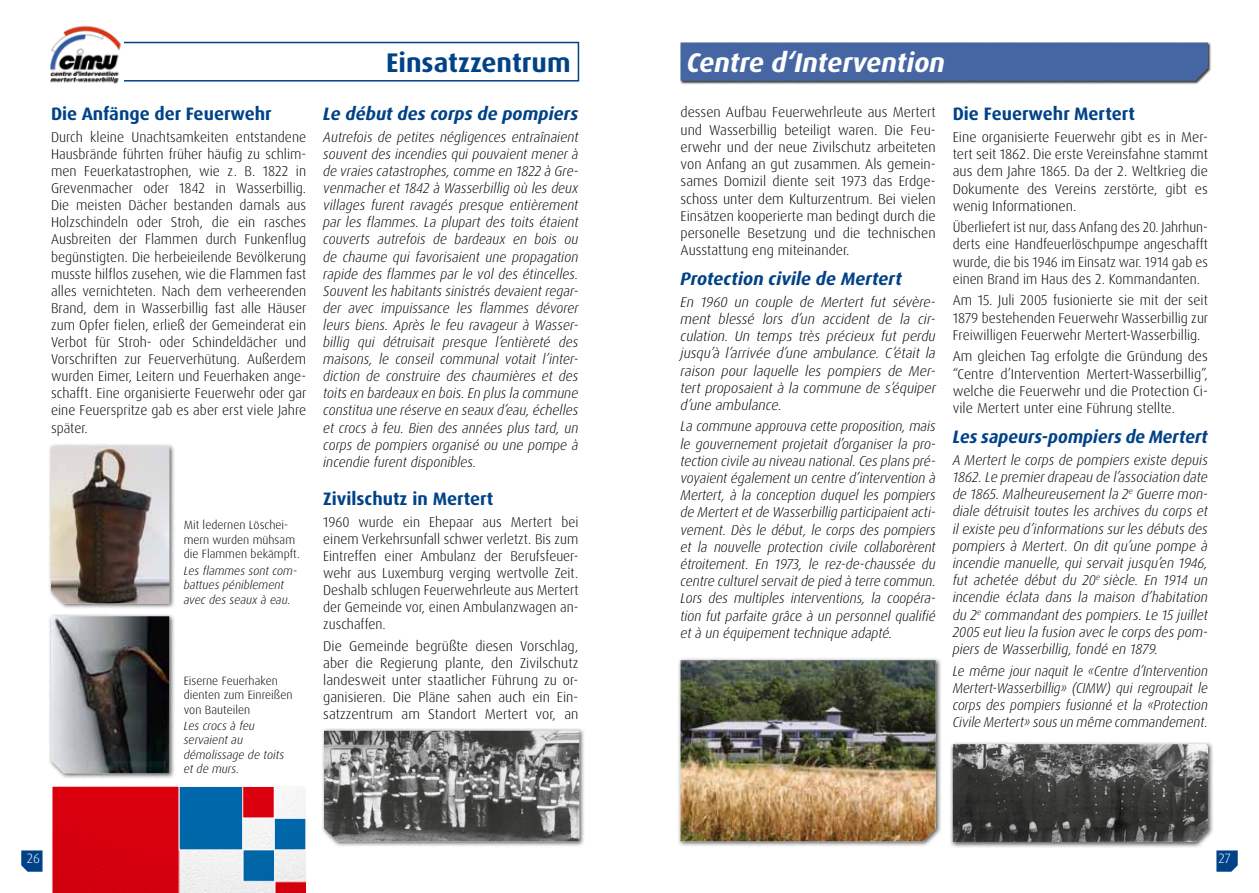
<style>
.page{position:relative;width:1259px;height:893px;background:#fff}
.page>*{position:absolute;margin:0;border:0;box-sizing:border-box;transform-origin:0 0}
.t1{font:italic 700 27px "Dax Pro";color:#fff}
.t2{font:700 27px "Dax Pro";color:#004288}
.t3{font:italic 700 18px "Dax Pro";color:#004288}
.t4{font:700 18px "Dax Pro";color:#004288}
.t5{font:italic 300 14.25px/17.2px "Dax Pro";color:#000;text-align:justify}
.t6{font:300 14.25px/17.1px "Dax Pro";color:#000;text-align:justify}
.t7{font:italic 300 14.25px/17.2px "Dax Pro";color:#000;text-align:justify;scale:.95 1}
.t8{font:300 14.25px/17.2px "Dax Pro";color:#000;text-align:justify;scale:.96 1}
.t9{font:300 13.5px "Dax Pro";color:#fff}
.t10{font:italic 300 12px/14.4px "Dax Pro";color:#000}
.t11{font:300 12px/14.4px "Dax Pro";color:#000}
</style>
<div class="page">
<svg style="left:1216px;top:850px;width:21px;height:22px"></svg>
<svg style="left:21px;top:850px;width:22px;height:22px"></svg>
<div style="left:680px;top:42px;width:531px;height:42px;background:#000;opacity:.75"></div>
<div style="left:680px;top:43px;width:528px;height:38px;background:#4666a3"></div>
<svg style="left:124px;top:41px;width:456px;height:41px"></svg>
<div style="left:48px;top:443px;width:127px;height:167px;background:#000;opacity:.65"></div>
<img style="left:51px;top:446px;width:118px;height:157px">
<div style="left:48px;top:613px;width:127px;height:166px;background:#000;opacity:.65"></div>
<img style="left:51px;top:616px;width:118px;height:157px">
<img style="left:50px;top:25px;width:71px;height:59px">
<div style="left:949px;top:741px;width:265px;height:107px;background:#000;opacity:.65"></div>
<img style="left:952px;top:744px;width:256px;height:98px">
<div style="left:321px;top:727px;width:264px;height:120px;background:#000;opacity:.65"></div>
<img style="left:324px;top:731px;width:255px;height:110px">
<div style="left:677px;top:657px;width:265px;height:191px;background:#000;opacity:.65"></div>
<img style="left:680px;top:660px;width:255px;height:181px">
<div style="left:179px;top:786px;width:127px;height:107px;background:#f1f1f1"></div>
<svg style="left:52px;top:786px;width:127px;height:107px;background:#d70311"></svg>
<div style="left:179px;top:786px;width:64px;height:64px;background:#0067aa"></div>
<div style="left:179px;top:786px;width:64px;height:64px;border:1px solid #fff"></div>
<div style="left:274px;top:818px;width:32px;height:32px;background:#0066a8"></div>
<div style="left:274px;top:818px;width:32px;height:32px;border:1px solid #fff"></div>
<svg style="left:275px;top:881px;width:32px;height:12px"></svg>
<div style="left:243px;top:786px;width:31px;height:32px;background:#da000e"></div>
<div style="left:242px;top:786px;width:32px;height:32px;border:1px solid #fff"></div>
<div style="left:243px;top:850px;width:31px;height:31px;background:#0066a7"></div>
<p class="t4" style="left:51px;top:103px;width:222px">Die Anfänge der Feuerwehr</p>
<p class="t6" style="left:51px;top:128px;width:257px">Durch kleine Unachtsamkeiten entstandene Hausbrände führten früher häufig zu schlim&shy;men Feuerkatastrophen, wie z. B. 1822 in Grevenmacher oder 1842 in Wasserbillig.<br>Die meisten Dächer bestanden damals aus Holzschindeln oder Stroh, die ein rasches Ausbreiten der Flammen durch Funkenflug begünstigten. Die herbeieilende Bevölkerung musste hilflos zusehen, wie die Flammen fast alles vernichteten. Nach dem verheerenden Brand, dem in Wasserbillig fast alle Häuser zum Opfer fielen, erließ der Gemeinderat ein Verbot für Stroh- oder Schindeldächer und Vorschriften zur Feuerverhütung. Außerdem wurden Eimer, Leitern und Feuerhaken ange&shy;schafft. Eine organisierte Feuerwehr oder gar eine Feuerspritze gab es aber erst viele Jahre später.</p>
<p class="t11" style="left:184px;top:518px;width:118px">Mit ledernen Löschei&shy;mern wurden mühsam die Flammen bekämpft.</p>
<p class="t10" style="left:184px;top:563px;width:115px">Les flammes sont com&shy;battues péniblement avec des seaux à eau.</p>
<p class="t11" style="left:184px;top:673px;width:110px">Eiserne Feuerhaken dienten zum Einreißen von Bauteilen</p>
<p class="t10" style="left:184px;top:719px;width:102px">Les crocs à feu servaient au démolissage de toits et de murs.</p>
<h1 class="t2" style="left:386px;top:45px;width:186px">Einsatzzentrum</h1>
<h1 class="t1" style="left:687px;top:45px;width:260px">Centre d‘Intervention</h1>
<p class="t3" style="left:323px;top:103px;width:257px">Le début des corps de pompiers</p>
<p class="t5" style="left:323px;top:128px;width:257px">Autrefois de petites négligences entraînaient souvent des incendies qui pouvaient mener à de vraies catastrophes, comme en 1822 à Gre&shy;venmacher et 1842 à Wasserbillig où les deux villages furent ravagés presque entièrement par les flammes. La plupart des toits étaient couverts autrefois de bardeaux en bois ou de chaume qui favorisaient une propagation rapide des flammes par le vol des étincelles.<br>Souvent les habitants sinistrés devaient regar&shy;der avec impuissance les flammes dévorer leurs biens. Après le feu ravageur à Wasser&shy;billig qui détruisait presque l’entièreté des maisons, le conseil communal votait l’inter&shy;diction de construire des chaumières et des toits en bardeaux en bois. En plus la commune constitua une réserve en seaux d’eau, échelles et crocs à feu. Bien des années plus tard, un corps de pompiers organisé ou une pompe à incendie furent disponibles.</p>
<p class="t4" style="left:323px;top:487px;width:172px">Zivilschutz in Mertert</p>
<p class="t6" style="left:323px;top:513px;width:257px">1960 wurde ein Ehepaar aus Mertert bei einem Verkehrsunfall schwer verletzt. Bis zum Eintreffen einer Ambulanz der Berufsfeuer&shy;wehr aus Luxemburg verging wertvolle Zeit.<br>Deshalb schlugen Feuerwehrleute aus Mertert der Gemeinde vor, einen Ambulanzwagen an&shy;zuschaffen.</p>
<p class="t6" style="left:323px;top:637px;width:257px">Die Gemeinde begrüßte diesen Vorschlag, aber die Regierung plante, den Zivilschutz landesweit unter staatlicher Führung zu or&shy;ganisieren. Die Pläne sahen auch ein Ein&shy;satzzentrum am Standort Mertert vor, an</p>
<p class="t6" style="left:680px;top:104px;width:257px">dessen Aufbau Feuerwehrleute aus Mertert und Wasserbillig beteiligt waren. Die Feu&shy;erwehr und der neue Zivilschutz arbeiteten von Anfang an gut zusammen. Als gemein&shy;sames Domizil diente seit 1973 das Erdge&shy;schoss unter dem Kulturzentrum. Bei vielen Einsätzen kooperierte man bedingt durch die personelle Besetzung und die technischen Ausstattung eng miteinander.</p>
<p class="t3" style="left:680px;top:267px;width:223px">Protection civile de Mertert</p>
<p class="t5" style="left:680px;top:293px;width:257px">En 1960 un couple de Mertert fut sévère&shy;ment blessé lors d’un accident de la cir&shy;culation. Un temps très précieux fut perdu jusqu’à l’arrivée d’une ambulance. C’était la raison pour laquelle les pompiers de Mer&shy;tert proposaient à la commune de s’équiper d’une ambulance.</p>
<p class="t5" style="left:680px;top:418px;width:257px">La commune approuva cette proposition, mais le gouvernement projetait d’organiser la pro&shy;tection civile au niveau national. Ces plans pré&shy;voyaient également un centre d’intervention à Mertert, à la conception duquel les pompiers de Mertert et de Wasserbillig participaient acti&shy;vement. Dès le début, le corps des pompiers et la nouvelle protection civile collaborèrent étroitement. En 1973, le rez-de-chaussée du centre culturel servait de pied à terre commun.<br>Lors des multiples interventions, la coopéra&shy;tion fut parfaite grâce à un personnel qualifié et à un équipement technique adapté.</p>
<p class="t4" style="left:952px;top:103px;width:184px">Die Feuerwehr Mertert</p>
<p class="t6" style="left:952px;top:128px;width:257px">Eine organisierte Feuerwehr gibt es in Mer&shy;tert seit 1862. Die erste Vereinsfahne stammt aus dem Jahre 1865. Da der 2. Weltkrieg die Dokumente des Vereins zerstörte, gibt es wenig Informationen.</p>
<p class="t8" style="left:952px;top:219px;width:267px">Überliefert ist nur, dass Anfang des 20. Jahrhun&shy;derts eine Handfeuerlöschpumpe angeschafft wurde, die bis 1946 im Einsatz war. 1914 gab es einen Brand im Haus des 2. Kommandanten.</p>
<p class="t6" style="left:952px;top:292px;width:257px">Am 15. Juli 2005 fusionierte sie mit der seit 1879 bestehenden Feuerwehr Wasserbillig zur Freiwilligen Feuerwehr Mertert-Wasserbillig.</p>
<p class="t6" style="left:952px;top:348px;width:257px">Am gleichen Tag erfolgte die Gründung des “Centre d’Intervention Mertert-Wasserbillig”, welche die Feuerwehr und die Protection Ci&shy;vile Mertert unter eine Führung stellte.</p>
<p class="t3" style="left:952px;top:425px;width:257px">Les sapeurs-pompiers de Mertert</p>
<p class="t5" style="left:952px;top:451px;width:257px">A Mertert le corps de pompiers existe depuis 1862. Le premier drapeau de l’association date de 1865. Malheureusement la 2<sup>e</sup> Guerre mon&shy;diale détruisit toutes les archives du corps et il existe peu d’informations sur les débuts des pompiers à Mertert. On dit qu’une pompe à incendie manuelle, qui servait jusqu’en 1946, fut achetée début du 20<sup>e</sup> siècle. En 1914 un incendie éclata dans la maison d’habitation du 2<sup>e</sup> commandant des pompiers. Le 15 juillet 2005 eut lieu la fusion avec le corps des pom&shy;piers de Wasserbillig, fondé en 1879.</p>
<p class="t7" style="left:952px;top:662px;width:270px">Le même jour naquit le «Centre d’Intervention Mertert-Wasserbillig» (CIMW) qui regroupait le corps des pompiers fusionné et la «Protection Civile Mertert» sous un même commandement.</p>
<p class="t9" style="left:27px;top:850px;width:15px">26</p>
<p class="t9" style="left:1218px;top:850px;width:14px">27</p>
</div>
